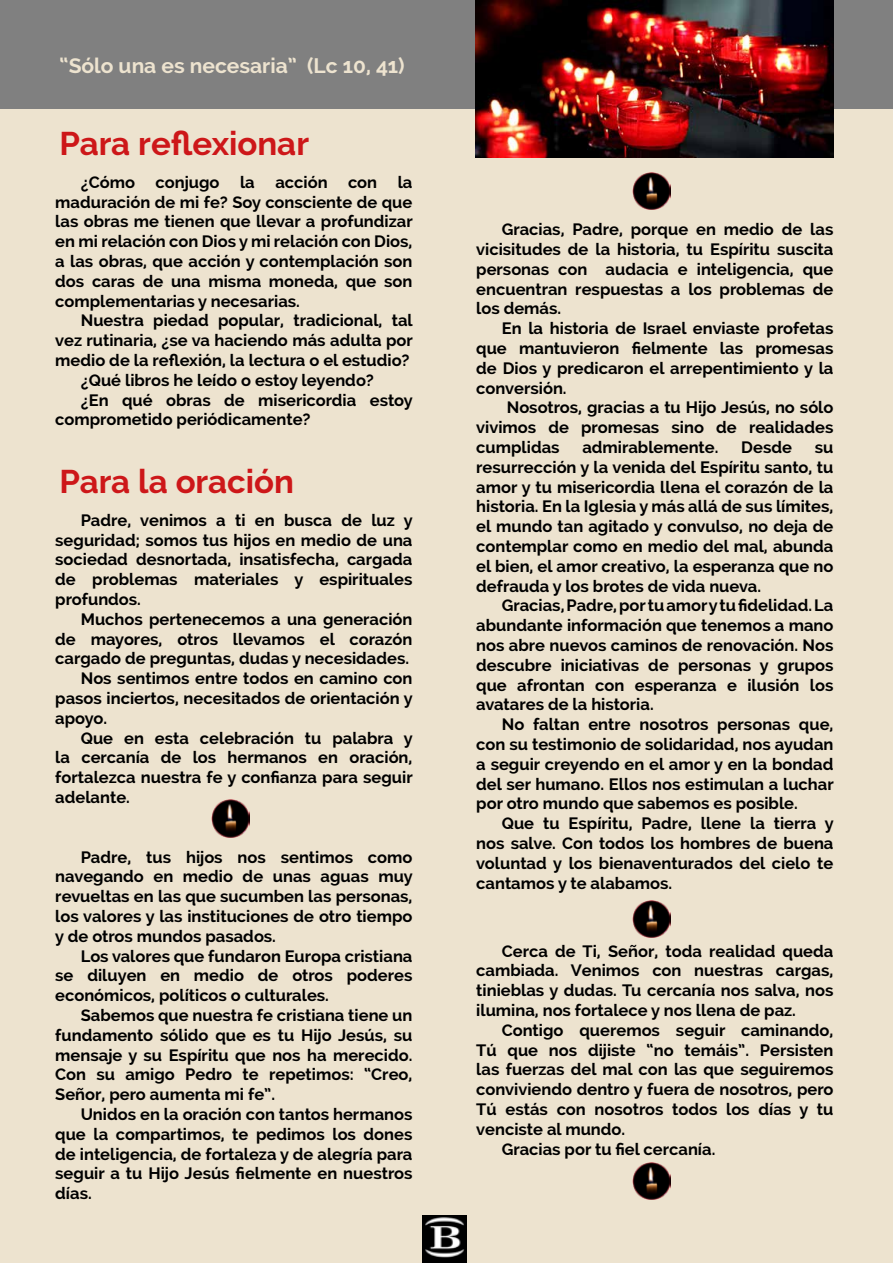
<style>
.page{position:relative;width:893px;height:1263px;background:#ede3cf}
.page>*{position:absolute;margin:0;border:0;box-sizing:border-box;transform-origin:0 0}
.t1{font:700 33px "Raleway";color:#cd1719}
.t2{font:700 21px "Raleway";color:#ede3cf}
.t3{font:700 16.5px/19.8px "Raleway";color:#000;text-align:justify}
</style>
<div class="page">
<div style="left:0;top:0;width:893px;height:108px;background:#808080"></div>
<img style="left:633px;top:900px;width:38px;height:37px">
<img style="left:212px;top:800px;width:38px;height:37px">
<img style="left:476px;top:1px;width:357px;height:156px">
<img style="left:633px;top:172px;width:38px;height:38px">
<img style="left:633px;top:1162px;width:38px;height:37px">
<img style="left:422px;top:1216px;width:44px;height:47px">
<p class="t2" style="left:60px;top:53px;width:347px">“Sólo una es necesaria” (Lc 10, 41)</p>
<h1 class="t1" style="left:60px;top:125px;width:251px">Para reflexionar</h1>
<p class="t3" style="left:55px;top:172px;width:359px;text-indent:26px">¿Cómo conjugo la acción con la maduración de mi fe? Soy consciente de que las obras me tienen que llevar a profundizar en mi relación con Dios y mi relación con Dios, a las obras, que acción y contemplación son dos caras de una misma moneda, que son complementarias y necesarias.</p>
<p class="t3" style="left:81px;top:311px;width:334px">Nuestra piedad popular, tradicional, tal</p>
<p class="t3" style="left:55px;top:331px;width:359px">vez rutinaria, ¿se va haciendo más adulta por</p>
<p class="t3" style="left:55px;top:350px;width:356px">medio de la reflexión, la lectura o el estudio?</p>
<p class="t3" style="left:81px;top:370px;width:295px">¿Qué libros he leído o estoy leyendo?</p>
<p class="t3" style="left:81px;top:390px;width:334px">¿En qué obras de misericordia estoy</p>
<p class="t3" style="left:55px;top:410px;width:257px">comprometido periódicamente?</p>
<h1 class="t1" style="left:60px;top:463px;width:236px">Para la oración</h1>
<p class="t3" style="left:55px;top:510px;width:359px;text-indent:26px">Padre, venimos a ti en busca de luz y seguridad; somos tus hijos en medio de una sociedad desnortada, insatisfecha, cargada de problemas materiales y espirituales profundos.</p>
<p class="t3" style="left:81px;top:609px;width:333px">Muchos pertenecemos a una generación</p>
<p class="t3" style="left:55px;top:629px;width:359px">de mayores, otros llevamos el corazón</p>
<p class="t3" style="left:55px;top:649px;width:355px">cargado de preguntas, dudas y necesidades.</p>
<p class="t3" style="left:81px;top:669px;width:333px">Nos sentimos entre todos en camino con</p>
<p class="t3" style="left:55px;top:688px;width:359px">pasos inciertos, necesitados de orientación y</p>
<p class="t3" style="left:55px;top:708px;width:54px">apoyo.</p>
<p class="t3" style="left:81px;top:728px;width:334px">Que en esta celebración tu palabra y</p>
<p class="t3" style="left:55px;top:748px;width:359px">la cercanía de los hermanos en oración,</p>
<p class="t3" style="left:55px;top:768px;width:359px">fortalezca nuestra fe y confianza para seguir</p>
<p class="t3" style="left:55px;top:787px;width:76px">adelante.</p>
<p class="t3" style="left:55px;top:847px;width:359px;text-indent:26px">Padre, tus hijos nos sentimos como navegando en medio de unas aguas muy revueltas en las que sucumben las personas, los valores y las instituciones de otro tiempo y de otros mundos pasados.</p>
<p class="t3" style="left:55px;top:946px;width:359px;text-indent:26px">Los valores que fundaron Europa cristiana se diluyen en medio de otros poderes económicos, políticos o culturales.</p>
<p class="t3" style="left:55px;top:1005px;width:359px;text-indent:26px">Sabemos que nuestra fe cristiana tiene un fundamento sólido que es tu Hijo Jesús, su mensaje y su Espíritu que nos ha merecido.<br>Con su amigo Pedro te repetimos: “Creo, Señor, pero aumenta mi fe”.</p>
<p class="t3" style="left:55px;top:1104px;width:359px;text-indent:26px">Unidos en la oración con tantos hermanos que la compartimos, te pedimos los dones de inteligencia, de fortaleza y de alegría para seguir a tu Hijo Jesús fielmente en nuestros días.</p>
<p class="t3" style="left:476px;top:220px;width:359px;text-indent:26px">Gracias, Padre, porque en medio de las vicisitudes de la historia, tu Espíritu suscita personas con audacia e inteligencia, que encuentran respuestas a los problemas de los demás.</p>
<p class="t3" style="left:476px;top:319px;width:359px;text-indent:26px">En la historia de Israel enviaste profetas que mantuvieron fielmente las promesas de Dios y predicaron el arrepentimiento y la conversión.</p>
<p class="t3" style="left:476px;top:398px;width:359px;text-indent:31px">Nosotros, gracias a tu Hijo Jesús, no sólo vivimos de promesas sino de realidades cumplidas</p>
<p class="t3" style="left:582px;top:437px;width:138px">admirablemente.</p>
<p class="t3" style="left:741px;top:437px;width:52px">Desde</p>
<p class="t3" style="left:476px;top:437px;width:359px;text-indent:339px">su resurrección y la venida del Espíritu santo, tu amor y tu misericordia llena el corazón de la historia. En la Iglesia y más allá de sus límites, el mundo tan agitado y convulso, no deja de contemplar como en medio del mal, abunda el bien, el amor creativo, la esperanza que no defrauda y los brotes de vida nueva.</p>
<p class="t3" style="left:476px;top:596px;width:359px;text-indent:26px">Gracias, Padre, por tu amor y tu fidelidad. La abundante información que tenemos a mano nos abre nuevos caminos de renovación. Nos descubre iniciativas de personas y grupos que afrontan con esperanza e ilusión los avatares de la historia.</p>
<p class="t3" style="left:476px;top:715px;width:359px;text-indent:26px">No faltan entre nosotros personas que, con su testimonio de solidaridad, nos ayudan a seguir creyendo en el amor y en la bondad del ser humano. Ellos nos estimulan a luchar por otro mundo que sabemos es posible.</p>
<p class="t3" style="left:476px;top:814px;width:359px;text-indent:26px">Que tu Espíritu, Padre, llene la tierra y nos salve. Con todos los hombres de buena voluntad y los bienaventurados del cielo te cantamos y te alabamos.</p>
<p class="t3" style="left:476px;top:941px;width:359px;text-indent:26px">Cerca de Ti, Señor, toda realidad queda cambiada. Venimos con nuestras cargas, tinieblas y dudas. Tu cercanía nos salva, nos ilumina, nos fortalece y nos llena de paz.</p>
<p class="t3" style="left:502px;top:1020px;width:333px">Contigo queremos seguir caminando,</p>
<p class="t3" style="left:476px;top:1040px;width:359px">Tú que nos dijiste “no temáis”. Persisten</p>
<p class="t3" style="left:476px;top:1060px;width:359px">las fuerzas del mal con las que seguiremos</p>
<p class="t3" style="left:476px;top:1079px;width:359px">conviviendo dentro y fuera de nosotros, pero</p>
<p class="t3" style="left:476px;top:1099px;width:359px">Tú estás con nosotros todos los días y tu</p>
<p class="t3" style="left:476px;top:1119px;width:150px">venciste al mundo.</p>
<p class="t3" style="left:502px;top:1139px;width:215px">Gracias por tu fiel cercanía.</p>
</div>
